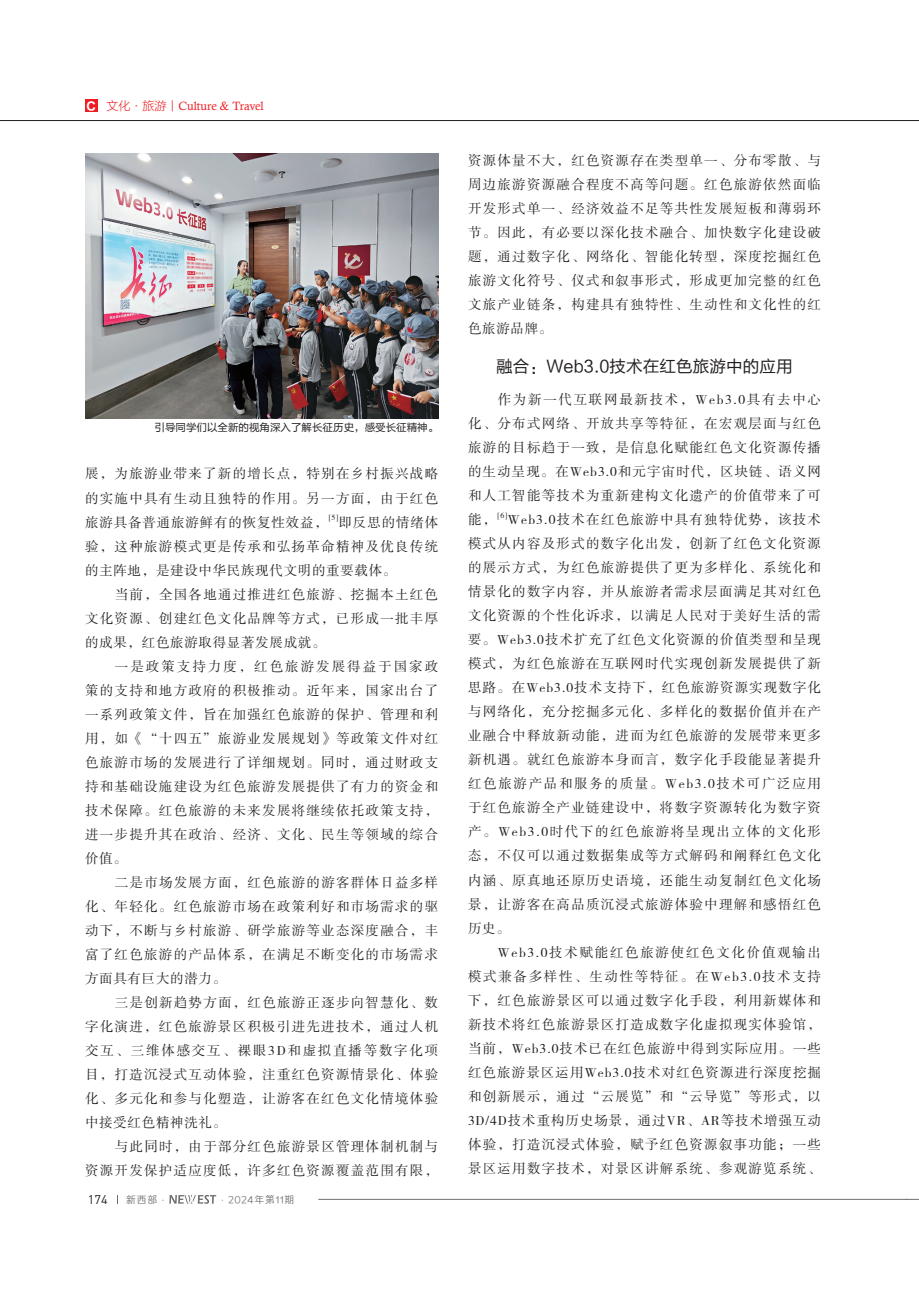
<style>
.page{position:relative;width:919px;height:1289px;background:#fff}
.page>*{position:absolute;margin:0;border:0;box-sizing:border-box;transform-origin:0 0}
.t1{font:16.5px "FZLTHK GBK1 0";letter-spacing:.01em;color:#231f20}
.t2{font:13.5px/24px "FZSSK GBK1 0";letter-spacing:.095em;color:#231f20;text-align:justify}
.t3{font:12.45px "DIN";color:#231f20}
.t4{font:12px "Calisto";color:#ee1d23}
.t5{font:10.5px "FZLTHK GBK1 0";color:#231f20}
.t6{font:9.75px "Loong Flash Sans GB Regular";letter-spacing:.1em;color:#6c6d70}
.t7{font:7.8px "FZSSK GBK1 0";color:#231f20}
.s1{font-family:"FZLTDHK GBK1 0";font-size:11.4px;color:#fff}
.s2{font-family:"FZLTXHK GBK1 0"}
</style>
<div class="page">
<hr style="left:318px;top:1198px;width:588px;height:1px;background:#6c6d70">
<svg style="left:169px;top:1195px;width:47px;height:8px"></svg>
<hr style="left:0;top:120px;width:906px;height:1px;background:#231f20">
<svg style="left:906px;top:1198px;width:12px;height:1px"></svg>
<svg style="left:906px;top:120px;width:12px;height:1px"></svg>
<div style="left:85px;top:99px;width:13px;height:13px;background:#ee1d23"></div>
<img style="left:85px;top:153px;width:353px;height:265px">
<p class="t4" style="left:86px;top:99px;width:180px"><span class="s1">Ｃ</span> <span class="s2">文化·旅游丨</span>Culture &amp; Travel</p>
<p class="t5" style="left:154px;top:422px;width:285px">引导同学们以全新的视角深入了解长征历史，感受长征精神。</p>
<p class="t2" style="left:85px;top:462px;width:354px">展，为旅游业带来了新的增长点，特别在乡村振兴战略的实施中具有生动且独特的作用。另一方面，由于红色旅游具备普通旅游鲜有的恢复性效益，</p>
<p class="t7" style="left:329px;top:513px;width:11px">[5]</p>
<p class="t2" style="left:85px;top:510px;width:354px;text-indent:253px">即反思的情绪体验，这种旅游模式更是传承和弘扬革命精神及优良传统的主阵地，是建设中华民族现代文明的重要载体。</p>
<p class="t2" style="left:85px;top:582px;width:354px;text-indent:30px">当前，全国各地通过推进红色旅游、挖掘本土红色文化资源、创建红色文化品牌等方式，已形成一批丰厚的成果，红色旅游取得显著发展成就。</p>
<p class="t2" style="left:85px;top:654px;width:354px;text-indent:30px">一是政策支持力度，红色旅游发展得益于国家政策的支持和地方政府的积极推动。近年来，国家出台了一系列政策文件，旨在加强红色旅游的保护、管理和利用，如《“十四五”旅游业发展规划》等政策文件对红色旅游市场的发展进行了详细规划。同时，通过财政支持和基础设施建设为红色旅游发展提供了有力的资金和技术保障。红色旅游的未来发展将继续依托政策支持，进一步提升其在政治、经济、文化、民生等领域的综合价值。</p>
<p class="t2" style="left:85px;top:870px;width:354px;text-indent:30px">二是市场发展方面，红色旅游的游客群体日益多样化、年轻化。红色旅游市场在政策利好和市场需求的驱动下，不断与乡村旅游、研学旅游等业态深度融合，丰富了红色旅游的产品体系，在满足不断变化的市场需求方面具有巨大的潜力。</p>
<p class="t2" style="left:85px;top:990px;width:355px;text-indent:30px">三是创新趋势方面，红色旅游正逐步向智慧化、数字化演进，红色旅游景区积极引进先进技术，通过人机交互、三维体感交互、裸眼3D和虚拟直播等数字化项目，打造沉浸式互动体验，注重红色资源情景化、体验化、多元化和参与化塑造，让游客在红色文化情境体验中接受红色精神洗礼。</p>
<p class="t2" style="left:85px;top:1134px;width:354px;text-align:right">与此同时，由于部分红色旅游景区管理体制机制与<br>资源开发保护适应度低，许多红色资源覆盖范围有限，</p>
<p class="t3" style="left:88px;top:1191px;width:21px">174</p>
<p class="t6" style="left:126px;top:1194px;width:169px">新西部·　　　　 ·2024年第11期</p>
<p class="t2" style="left:468px;top:149px;width:354px">资源体量不大，红色资源存在类型单一、分布零散、与周边旅游资源融合程度不高等问题。红色旅游依然面临开发形式单一、经济效益不足等共性发展短板和薄弱环节。因此，有必要以深化技术融合、加快数字化建设破题，通过数字化、网络化、智能化转型，深度挖掘红色旅游文化符号、仪式和叙事形式，形成更加完整的红色文旅产业链条，构建具有独特性、生动性和文化性的红色旅游品牌。</p>
<p class="t1" style="left:496px;top:357px;width:298px">融合：Web3.0技术在红色旅游中的应用</p>
<p class="t2" style="left:468px;top:388px;width:354px;text-indent:30px">作为新一代互联网最新技术，Web3.0具有去中心化、分布式网络、开放共享等特征，在宏观层面与红色旅游的目标趋于一致，是信息化赋能红色文化资源传播的生动呈现。在Web3.0和元宇宙时代，区块链、语义网和人工智能等技术为重新建构文化遗产的价值带来了可能，</p>
<p class="t7" style="left:497px;top:511px;width:11px">[6]</p>
<p class="t2" style="left:468px;top:508px;width:354px;text-indent:40px">Web3.0技术在红色旅游中具有独特优势，该技术模式从内容及形式的数字化出发，创新了红色文化资源的展示方式，为红色旅游提供了更为多样化、系统化和情景化的数字内容，并从旅游者需求层面满足其对红色文化资源的个性化诉求，以满足人民对于美好生活的需要。Web3.0技术扩充了红色文化资源的价值类型和呈现模式，为红色旅游在互联网时代实现创新发展提供了新思路。在Web3.0技术支持下，红色旅游资源实现数字化与网络化，充分挖掘多元化、多样化的数据价值并在产业融合中释放新动能，进而为红色旅游的发展带来更多新机遇。就红色旅游本身而言，数字化手段能显著提升红色旅游产品和服务的质量。Web3.0技术可广泛应用于红色旅游全产业链建设中，将数字资源转化为数字资产。Web3.0时代下的红色旅游将呈现出立体的文化形态，不仅可以通过数据集成等方式解码和阐释红色文化内涵、原真地还原历史语境，还能生动复制红色文化场景，让游客在高品质沉浸式旅游体验中理解和感悟红色历史。</p>
<p class="t2" style="left:468px;top:940px;width:354px;text-indent:30px">Web3.0技术赋能红色旅游使红色文化价值观输出模式兼备多样性、生动性等特征。在Web3.0技术支持下，红色旅游景区可以通过数字化手段，利用新媒体和新技术将红色旅游景区打造成数字化虚拟现实体验馆，当前，Web3.0技术已在红色旅游中得到实际应用。一些红色旅游景区运用Web3.0技术对红色资源进行深度挖掘和创新展示，通过“云展览”和“云导览”等形式，以3D/4D技术重构历史场景，通过VR、AR等技术增强互动体验，打造沉浸式体验，赋予红色资源叙事功能；一些景区运用数字技术，对景区讲解系统、参观游览系统、</p>
</div>
